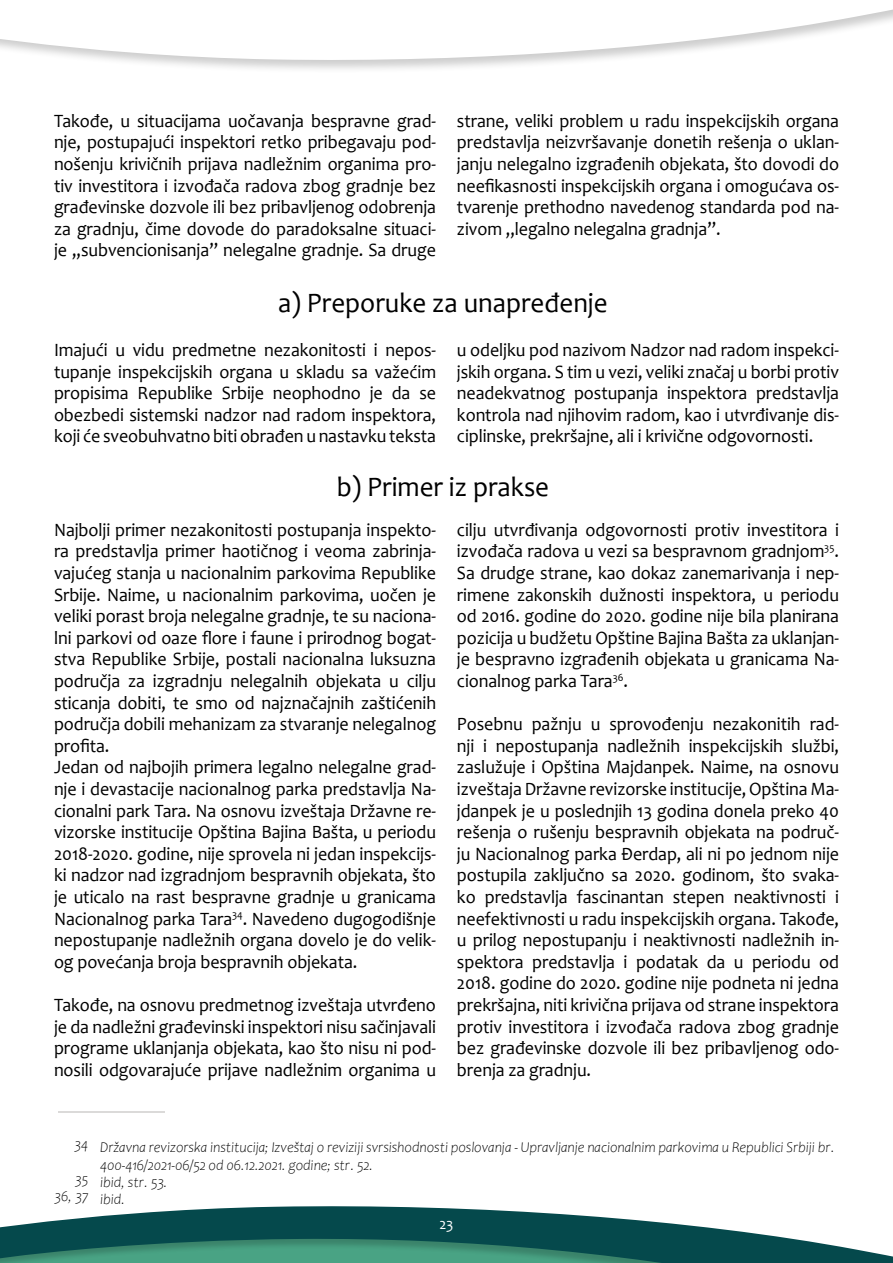
<style>
.page{position:relative;width:893px;height:1263px;background:#fff}
.page>*{position:absolute;margin:0;border:0;box-sizing:border-box;transform-origin:0 0}
.t1{font:28.35px "Candara";color:#000;scale:.95 1}
.t2{font:18.9px/21.6px "Candara";letter-spacing:-.005em;color:#000;text-align:justify;scale:.95 1}
.t3{font:15.75px "Candara";color:#fff;scale:.95 1}
.t4{font:italic 300 15px/17.1px "Candara";letter-spacing:-.005em;color:#000;scale:.95 1}
</style>
<div class="page">
<svg style="left:0;top:1206px;width:893px;height:57px;fill:#05494c"></svg>
<svg style="left:0;top:9px;width:893px;height:60px"></svg>
<hr style="left:58px;top:1111px;width:107px;height:1px;background:#dbdad9">
<p class="t2" style="left:54px;top:110px;width:404px">Takođe, u situacijama uočavanja bespravne grad&shy;nje, postupajući inspektori retko pribegavaju pod&shy;nošenju krivičnih prijava nadležnim organima pro&shy;tiv investitora i izvođača radova zbog gradnje bez građevinske dozvole ili bez pribavljenog odobrenja za gradnju, čime dovode do paradoksalne situaci&shy;je ,,subvencionisanja” nelegalne gradnje. Sa druge</p>
<p class="t2" style="left:457px;top:110px;width:404px">strane, veliki problem u radu inspekcijskih organa predstavlja neizvršavanje donetih rešenja o uklan&shy;janju nelegalno izgrađenih objekata, što dovodi do neefikasnosti inspekcijskih organa i omogućava os&shy;tvarenje prethodno navedenog standarda pod na&shy;zivom ,,legalno nelegalna gradnja”.</p>
<h1 class="t1" style="left:278px;top:285px;width:348px">a) Preporuke za unapređenje</h1>
<p class="t2" style="left:54px;top:339px;width:404px">Imajući u vidu predmetne nezakonitosti i nepos&shy;tupanje inspekcijskih organa u skladu sa važećim propisima Republike Srbije neophodno je da se obezbedi sistemski nadzor nad radom inspektora, koji će sveobuhvatno biti obrađen u nastavku teksta</p>
<p class="t2" style="left:457px;top:339px;width:404px">u odeljku pod nazivom Nadzor nad radom inspekci&shy;jskih organa. S tim u vezi, veliki značaj u borbi protiv neadekvatnog postupanja inspektora predstavlja kontrola nad njihovim radom, kao i utvrđivanje dis&shy;ciplinske, prekršajne, ali i krivične odgovornosti.</p>
<h1 class="t1" style="left:337px;top:469px;width:225px">b) Primer iz prakse</h1>
<p class="t2" style="left:54px;top:519px;width:404px;text-align:left">Najbolji primer nezakonitosti postupanja inspekto&shy;ra predstavlja primer haotičnog i veoma zabrinja&shy;vajućeg stanja u nacionalnim parkovima Republike Srbije. Naime, u nacionalnim parkovima, uočen je veliki porast broja nelegalne gradnje, te su naciona&shy;lni parkovi od oaze flore i faune i prirodnog bogat&shy;stva Republike Srbije, postali nacionalna luksuzna područja za izgradnju nelegalnih objekata u cilju sticanja dobiti, te smo od najznačajnih zaštićenih područja dobili mehanizam za stvaranje nelegalnog profita.<br>Jedan od najbojih primera legalno nelegalne grad&shy;nje i devastacije nacionalnog parka predstavlja Na&shy;cionalni park Tara. Na osnovu izveštaja Državne re&shy;vizorske institucije Opština Bajina Bašta, u periodu 2018-2020. godine, nije sprovela ni jedan inspekcijs&shy;ki nadzor nad izgradnjom bespravnih objekata, što je uticalo na rast bespravne gradnje u granicama Nacionalnog parka Tara<sup>34</sup>. Navedeno dugogodišnje nepostupanje nadležnih organa dovelo je do velik&shy;og povećanja broja bespravnih objekata.</p>
<p class="t2" style="left:54px;top:994px;width:404px">Takođe, na osnovu predmetnog izveštaja utvrđeno je da nadležni građevinski inspektori nisu sačinjavali programe uklanjanja objekata, kao što nisu ni pod&shy;nosili odgovarajuće prijave nadležnim organima u</p>
<p class="t2" style="left:457px;top:519px;width:404px">cilju utvrđivanja odgovornosti protiv investitora i izvođača radova u vezi sa bespravnom gradnjom<sup>35</sup>.<br>Sa drudge strane, kao dokaz zanemarivanja i nep&shy;rimene zakonskih dužnosti inspektora, u periodu od 2016. godine do 2020. godine nije bila planirana pozicija u budžetu Opštine Bajina Bašta za uklanjan&shy;je bespravno izgrađenih objekata u granicama Na&shy;cionalnog parka Tara<sup>36</sup>.</p>
<p class="t2" style="left:457px;top:713px;width:404px">Posebnu pažnju u sprovođenju nezakonitih rad&shy;nji i nepostupanja nadležnih inspekcijskih službi, zaslužuje i Opština Majdanpek. Naime, na osnovu izveštaja Državne revizorske institucije, Opština Ma&shy;jdanpek je u poslednjih 13 godina donela preko 40 rešenja o rušenju bespravnih objekata na područ&shy;ju Nacionalnog parka Đerdap, ali ni po jednom nije postupila zaključno sa 2020. godinom, što svaka&shy;ko predstavlja fascinantan stepen neaktivnosti i neefektivnosti u radu inspekcijskih organa. Takođe, u prilog nepostupanju i neaktivnosti nadležnih in&shy;spektora predstavlja i podatak da u periodu od 2018. godine do 2020. godine nije podneta ni jedna prekršajna, niti krivična prijava od strane inspektora protiv investitora i izvođača radova zbog gradnje bez građevinske dozvole ili bez pribavljenog odo&shy;brenja za gradnju.</p>
<p class="t4" style="left:75px;top:1136px;width:16px">34</p>
<p class="t4" style="left:55px;top:1170px;width:37px;text-align:right">35<br>36, 37</p>
<p class="t4" style="left:100px;top:1139px;width:775px">Državna revizorska institucija; Izveštaj o reviziji svrsishodnosti poslovanja - Upravljanje nacionalnim parkovima u Republici Srbiji br.<br>400-416/2021-06/52 od 06.12.2021. godine; str. 52.<br>ibid, str. 53.<br>ibid.</p>
<p class="t3" style="left:439px;top:1214px;width:16px">23</p>
</div>
